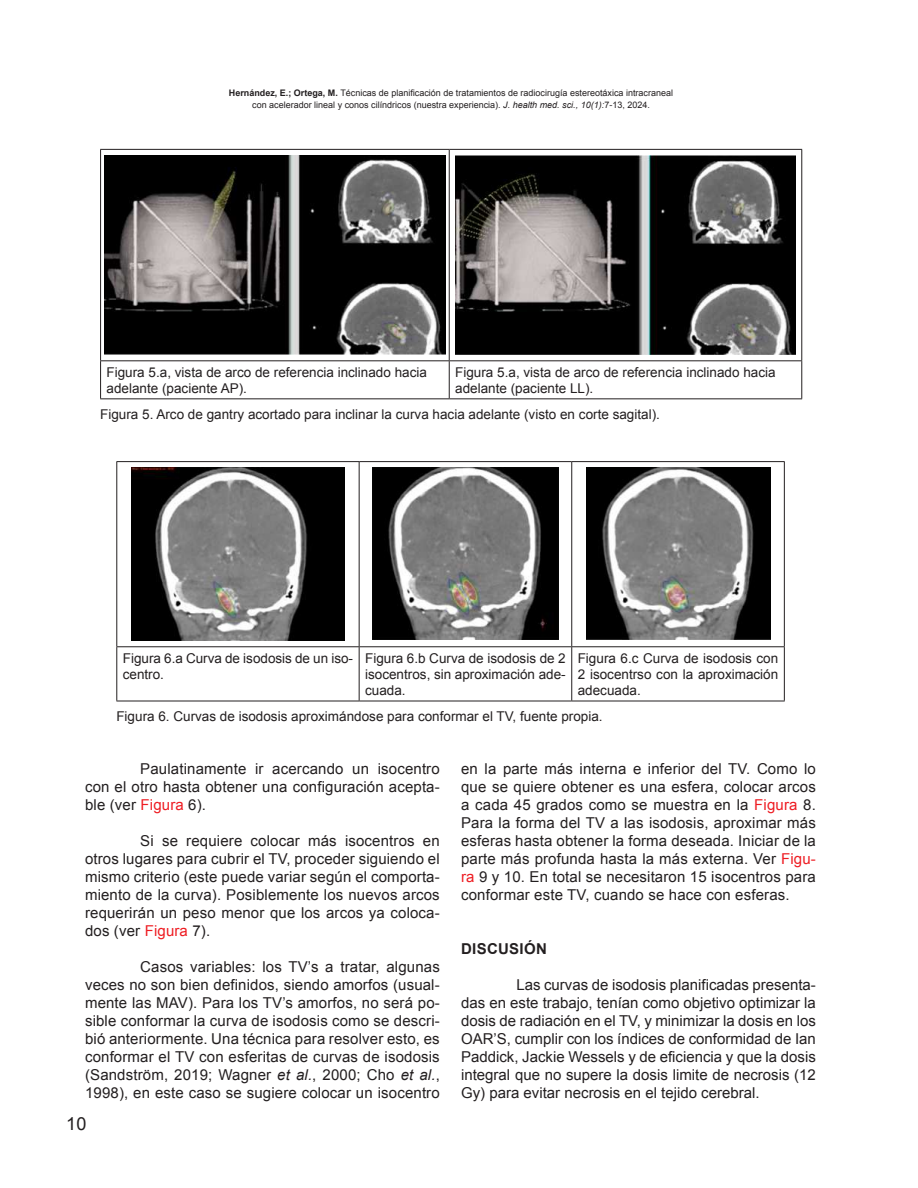
<style>
.page{position:relative;width:918px;height:1188px;background:#fff}
.page>*{position:absolute;margin:0;border:0;box-sizing:border-box;transform-origin:0 0}
.t1{font:18px "Arial";color:#231f20}
.t2{font:15px/18px "Arial";letter-spacing:.01em;color:#231f20;text-align:justify}
.t3{font:700 15px "Arial";letter-spacing:.02em;color:#231f20}
.t4{font:13.5px/16.2px "Arial";color:#231f20}
.t5{font:9px/12px "Arial";color:#231f20;text-align:center}
.s1{font-weight:700}
.s2{font-style:italic}
.s3{color:#ee1d23}
</style>
<div class="page">
<hr style="left:100px;top:149px;width:349px;height:1px;background:#231f20">
<hr style="left:100px;top:150px;width:1px;height:210px;background:#231f20">
<hr style="left:449px;top:149px;width:353px;height:1px;background:#231f20">
<hr style="left:449px;top:150px;width:1px;height:210px;background:#231f20">
<hr style="left:801px;top:150px;width:1px;height:210px;background:#231f20">
<hr style="left:100px;top:360px;width:349px;height:1px;background:#231f20">
<hr style="left:100px;top:361px;width:1px;height:37px;background:#231f20">
<hr style="left:449px;top:360px;width:353px;height:1px;background:#231f20">
<hr style="left:449px;top:361px;width:1px;height:37px;background:#231f20">
<hr style="left:801px;top:361px;width:1px;height:37px;background:#231f20">
<hr style="left:100px;top:398px;width:349px;height:1px;background:#231f20">
<hr style="left:449px;top:398px;width:353px;height:1px;background:#231f20">
<img style="left:105px;top:155px;width:340px;height:200px">
<img style="left:455px;top:156px;width:340px;height:199px">
<hr style="left:116px;top:461px;width:243px;height:1px;background:#231f20">
<hr style="left:116px;top:462px;width:1px;height:184px;background:#231f20">
<hr style="left:359px;top:461px;width:213px;height:1px;background:#231f20">
<hr style="left:359px;top:462px;width:1px;height:184px;background:#231f20">
<hr style="left:572px;top:461px;width:213px;height:1px;background:#231f20">
<hr style="left:571px;top:462px;width:1px;height:184px;background:#231f20">
<hr style="left:784px;top:462px;width:1px;height:184px;background:#231f20">
<hr style="left:116px;top:646px;width:243px;height:1px;background:#231f20">
<hr style="left:116px;top:647px;width:1px;height:54px;background:#231f20">
<hr style="left:359px;top:646px;width:213px;height:1px;background:#231f20">
<hr style="left:359px;top:647px;width:1px;height:54px;background:#231f20">
<hr style="left:572px;top:646px;width:213px;height:1px;background:#231f20">
<hr style="left:571px;top:647px;width:1px;height:54px;background:#231f20">
<hr style="left:784px;top:647px;width:1px;height:54px;background:#231f20">
<hr style="left:116px;top:701px;width:243px;height:1px;background:#231f20">
<hr style="left:359px;top:701px;width:213px;height:1px;background:#231f20">
<hr style="left:572px;top:701px;width:213px;height:1px;background:#231f20">
<img style="left:132px;top:468px;width:212px;height:173px">
<img style="left:373px;top:468px;width:185px;height:172px">
<img style="left:586px;top:468px;width:184px;height:172px">
<p class="t5" style="left:229px;top:87px;width:446px"><span class="s1">Hernández, E.; Ortega, M.</span> Técnicas de plani昀椀cación de tratamientos de radiocirugía estereotáxica intracraneal con acelerador lineal y conos cilíndricos (nuestra experiencia). <span class="s2">J. health med. sci., 10(1):</span>7-13, 2024.</p>
<p class="t4" style="left:107px;top:364px;width:322px">Figura 5.a, vista de arco de referencia inclinado hacia adelante (paciente AP).</p>
<p class="t4" style="left:455px;top:364px;width:322px">Figura 5.a, vista de arco de referencia inclinado hacia adelante (paciente LL).</p>
<p class="t4" style="left:100px;top:406px;width:561px">Figura 5. Arco de gantry acortado para inclinar la curva hacia adelante (visto en corte sagital).</p>
<p class="t4" style="left:123px;top:650px;width:232px">Figura 6.a Curva de isodosis de un iso&shy;centro.</p>
<p class="t4" style="left:365px;top:650px;width:202px;text-align:justify">Figura 6.b Curva de isodosis de 2 isocentros, sin aproximación ade&shy;cuada.</p>
<p class="t4" style="left:578px;top:650px;width:202px;text-align:justify">Figura 6.c Curva de isodosis con 2 isocentrso con la aproximación adecuada.</p>
<p class="t4" style="left:116px;top:708px;width:488px">Figura 6. Curvas de isodosis aproximándose para conformar el TV, fuente propia.</p>
<p class="t2" style="left:85px;top:760px;width:356px;text-indent:55px">Paulatinamente ir acercando un isocentro con el otro hasta obtener una configuración acepta&shy;ble (ver <span class="s3">Figura</span> 6).</p>
<p class="t2" style="left:85px;top:832px;width:356px;text-indent:55px">Si se requiere colocar más isocentros en otros lugares para cubrir el TV, proceder siguiendo el mismo criterio (este puede variar según el comporta&shy;miento de la curva). Posiblemente los nuevos arcos requerirán un peso menor que los arcos ya coloca&shy;dos (ver <span class="s3">Figura</span> 7).</p>
<p class="t2" style="left:85px;top:958px;width:356px;text-indent:55px">Casos variables: los TV’s a tratar, algunas veces no son bien definidos, siendo amorfos (usual&shy;mente las MAV). Para los TV’s amorfos, no será po&shy;sible conformar la curva de isodosis como se descri&shy;bió anteriormente. Una técnica para resolver esto, es conformar el TV con esferitas de curvas de isodosis (Sandström, 2019; Wagner <span class="s2">et al.</span>, 2000; Cho <span class="s2">et al.</span>, 1998), en este caso se sugiere colocar un isocentro</p>
<p class="t2" style="left:461px;top:760px;width:356px">en la parte más interna e inferior del TV. Como lo que se quiere obtener es una esfera, colocar arcos a cada 45 grados como se muestra en la <span class="s3">Figura</span> 8.<br>Para la forma del TV a las isodosis, aproximar más esferas hasta obtener la forma deseada. Iniciar de la parte más profunda hasta la más externa. Ver <span class="s3">Figu&shy;ra</span> 9 y 10. En total se necesitaron 15 isocentros para conformar este TV, cuando se hace con esferas.</p>
<p class="t3" style="left:461px;top:939px;width:87px">DISCUSIÓN</p>
<p class="t2" style="left:461px;top:976px;width:356px;text-indent:55px">Las curvas de isodosis planificadas presenta&shy;das en este trabajo, tenían como objetivo optimizar la dosis de radiación en el TV, y minimizar la dosis en los OAR’S, cumplir con los índices de conformidad de Ian Paddick, Jackie Wessels y de eficiencia y que la dosis integral que no supere la dosis limite de necrosis (12<br>Gy) para evitar necrosis en el tejido cerebral.</p>
<p class="t1" style="left:66px;top:1117px;width:22px">10</p>
</div>
